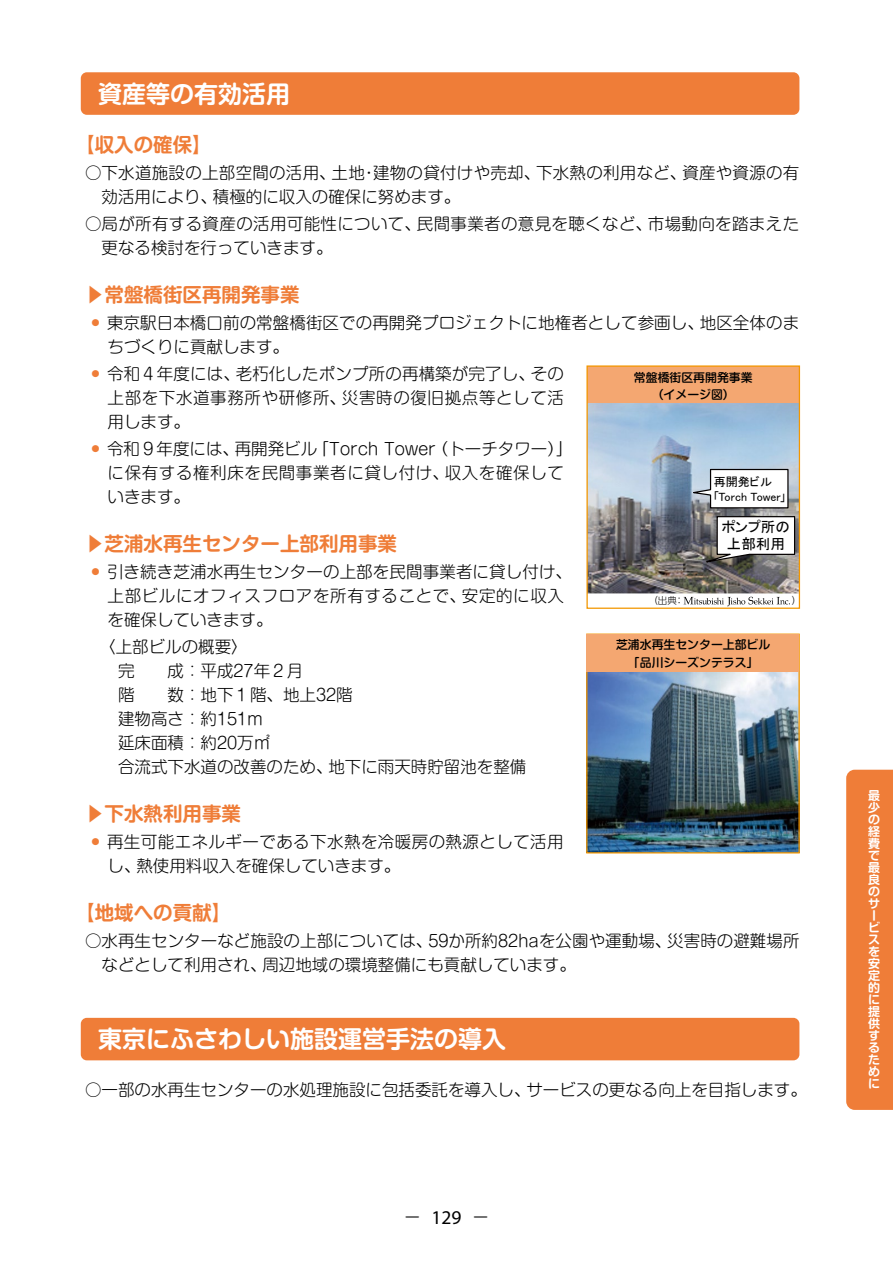
<style>
.page{position:relative;width:893px;height:1263px;background:#fff}
.page>*{position:absolute;margin:0;border:0;box-sizing:border-box;transform-origin:0 0}
.t1{font:700 24px "Shin M Go Pro De";color:#fff}
.t2{font:700 19.5px "Shin M Go Pro De";color:#ef7d38}
.t3{font:19.5px "Myriad Pro";color:#000}
.t4{font:300 16.5px/24px "Shin M Go Pro";letter-spacing:.005em;color:#000}
.t5{font:300 16.5px/24px "Shin M Go Pro";letter-spacing:.025em;color:#000}
.t6{font:14.55px/17.5px "MS P Gothic";color:#000;text-align:center}
.t7{font:700 12px/12px "Shin M Go Pro De";color:#fff}
.t8{font:12px/14.4px "MS P Gothic";color:#000}
.t9{font:500 11.85px/17.5px "Shin M Go Pro";color:#000;text-align:center}
.s1{font-size:11.55px;color:#ef7d38}
.s2{font-family:"HG Maru Gothic MPRO";font-size:16.5px}
</style>
<div class="page">
<div style="left:846px;top:770px;width:47px;height:340px;background:#ef7d38"></div>
<svg style="left:684px;top:597px;width:106px;height:9px"></svg>
<div style="left:587px;top:366px;width:212px;height:37px;background:#f4a771"></div>
<img style="left:588px;top:672px;width:210px;height:179px">
<div style="left:586px;top:633px;width:214px;height:220px;border:1px solid #f39700"></div>
<div style="left:587px;top:634px;width:212px;height:38px;background:#f4a771"></div>
<img style="left:588px;top:403px;width:210px;height:191px">
<svg style="left:686px;top:468px;width:103px;height:41px"></svg>
<svg style="left:689px;top:515px;width:107px;height:51px"></svg>
<div style="left:586px;top:365px;width:214px;height:244px;border:1px solid #f39700"></div>
<div style="left:81px;top:72px;width:718px;height:43px;background:#ef7d38;border-radius:6px"></div>
<div style="left:81px;top:1018px;width:718px;height:42px;background:#ef7d38;border-radius:6px"></div>
<h1 class="t1" style="left:98px;top:74px;width:193px">資産等の有効活用</h1>
<p class="t2" style="left:75px;top:128px;width:138px">【収入の確保】</p>
<p class="t4" style="left:102px;top:159px;width:699px;text-indent:-17px">○下水道施設の上部空間の活用、土地・建物の貸付けや売却、下水熱の利用など、資産や資源の有効活用により、積極的に収入の確保に努めます。</p>
<p class="t4" style="left:102px;top:210px;width:699px;text-indent:-17px">○局が所有する資産の活用可能性について、民間事業者の意見を聴くなど、市場動向を踏まえた更なる検討を行っていきます。</p>
<p class="t2" style="left:85px;top:278px;width:216px">▶常盤橋街区再開発事業</p>
<p class="t4" style="left:108px;top:309px;width:693px;text-indent:-18px"><span class="s1">●</span> 東京駅日本橋口前の常盤橋街区での再開発プロジェクトに地権者として参画し、地区全体のまちづくりに貢献します。</p>
<p class="t4" style="left:108px;top:360px;width:458px;text-align:justify;text-indent:-18px"><span class="s1">●</span> 令和４年度には、老朽化したポンプ所の再構築が完了し、その上部を下水道事務所や研修所、災害時の復旧拠点等として活用します。</p>
<p class="t4" style="left:108px;top:435px;width:466px;text-indent:-18px"><span class="s1">●</span> 令和９年度には、再開発ビル「Torch Tower（トーチタワー）」に保有する権利床を民間事業者に貸し付け、収入を確保していきます。</p>
<p class="t2" style="left:85px;top:527px;width:313px">▶芝浦水再生センター上部利用事業</p>
<p class="t4" style="left:108px;top:558px;width:466px;text-indent:-18px"><span class="s1">●</span> 引き続き芝浦水再生センターの上部を民間事業者に貸し付け、上部ビルにオフィスフロアを所有することで、安定的に収入を確保していきます。</p>
<p class="t4" style="left:118px;top:633px;width:410px;text-indent:-19px">〈上部ビルの概要〉<br>完　　成：平成27年２月<br>階　　数：地下１階、地上32階<br>建物高さ：約151m<br>延床面積：約20万㎡<br>合流式下水道の改善のため、地下に雨天時貯留池を整備</p>
<p class="t2" style="left:85px;top:797px;width:158px">▶下水熱利用事業</p>
<p class="t5" style="left:108px;top:828px;width:458px;text-indent:-18px"><span class="s1">●</span> 再生可能エネルギーである下水熱を冷暖房の熱源として活用し、熱使用料収入を確保していきます。</p>
<p class="t2" style="left:75px;top:896px;width:158px">【地域への貢献】</p>
<p class="t4" style="left:102px;top:927px;width:699px;text-indent:-17px">○水再生センターなど施設の上部については、59か所約82haを公園や運動場、災害時の避難場所などとして利用され、周辺地域の環境整備にも貢献しています。</p>
<p class="t9" style="left:634px;top:367px;width:120px">常盤橋街区再開発事業（イメージ図）</p>
<p class="t8" style="left:714px;top:475px;width:74px">再開発ビル「Torch Tower」</p>
<p class="t6" style="left:722px;top:518px;width:70px">ポンプ所の上部利用</p>
<p class="t9" style="left:616px;top:635px;width:156px">芝浦水再生センター上部ビル「品川シーズンテラス」</p>
<h1 class="t1" style="left:98px;top:1020px;width:409px">東京にふさわしい施設運営手法の導入</h1>
<p class="t4" style="left:85px;top:1076px;width:723px">○一部の水再生センターの水処理施設に包括委託を導入し、サービスの更なる向上を目指します。</p>
<p class="t3" style="left:404px;top:1205px;width:86px"><span class="s2">－</span> 129 <span class="s2">－</span></p>
<p class="t7" style="left:868px;top:788px;width:13px">最少の経費で最良のサービスを安定的に提供するために</p>
</div>
